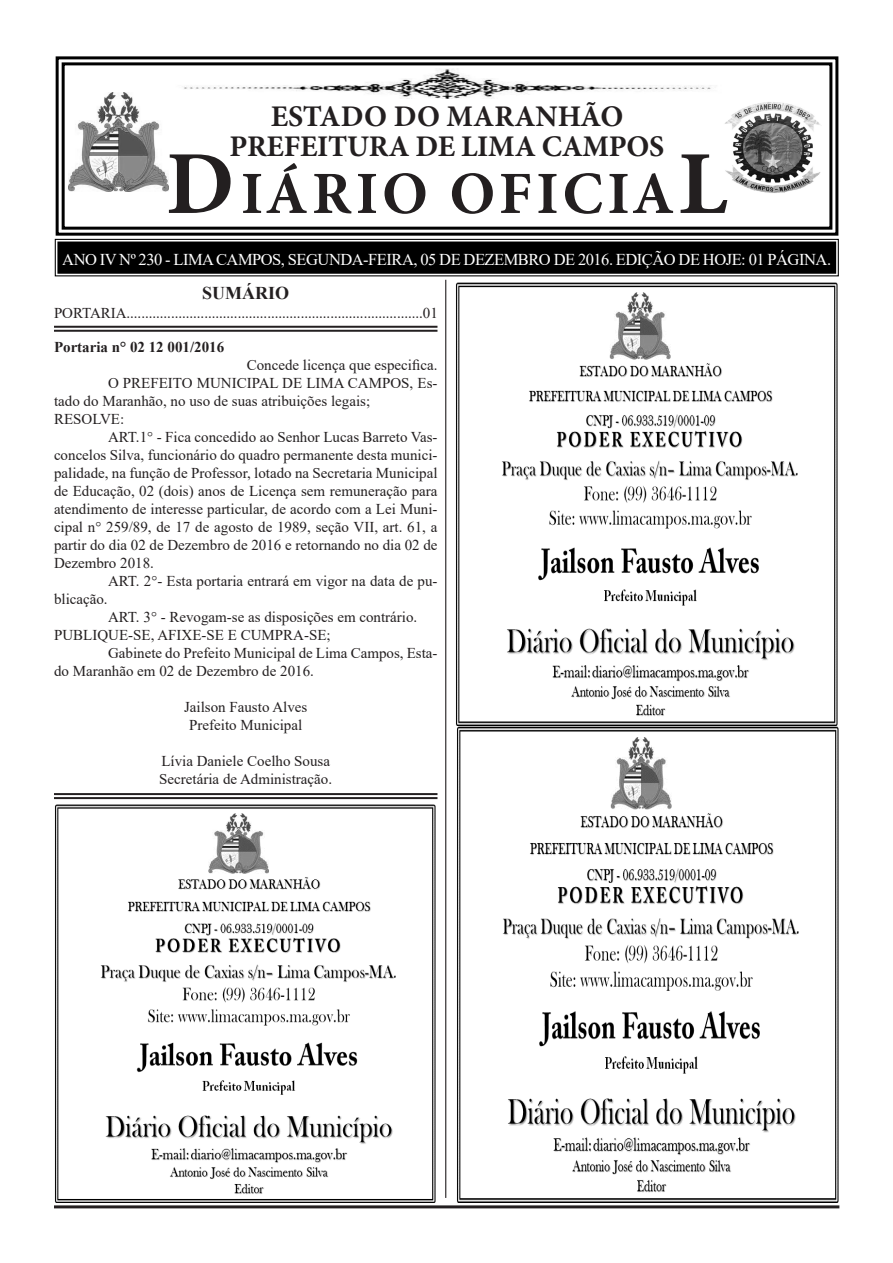
<style>
.page{position:relative;width:893px;height:1263px;background:#fff}
.page>*{position:absolute;margin:0;border:0;box-sizing:border-box;transform-origin:0 0}
.t1{font:700 60px "Minion Pro";letter-spacing:.06em;color:#231f20}
.t2{font:700 30px "Minion Pro";letter-spacing:-.01em;color:#231f20}
.t3{font:700 18px "Times New Roman";color:#231f20}
.t4{font:16.5px "Times New Roman";letter-spacing:-.03em;color:#fff}
.t5{font:15px/18px "Times New Roman";color:#231f20}
.t6{font:700 15px "Times New Roman";color:#231f20}
.s1{font-size:90px}
</style>
<div class="page">
<svg style="left:55px;top:56px;width:784px;height:180px"></svg>
<div style="left:62px;top:62px;width:770px;height:168px;border:3px solid #000"></div>
<svg style="left:54px;top:238px;width:785px;height:39px;background:#242424"></svg>
<div style="left:57px;top:241px;width:779px;height:33px;border:2px solid #000"></div>
<div style="left:61px;top:245px;width:771px;height:25px;border:1px solid #000"></div>
<img style="left:717px;top:97px;width:108px;height:103px">
<hr style="left:54px;top:1205px;width:785px;height:3px;background:#231f20">
<img style="left:68px;top:93px;width:101px;height:98px">
<img style="left:170px;top:69px;width:552px;height:30px">
<hr style="left:54px;top:326px;width:383px;height:2px;background:#231f20">
<hr style="left:54px;top:330px;width:383px;height:2px;background:#231f20">
<hr style="left:445px;top:280px;width:1px;height:918px;background:#231f20">
<hr style="left:54px;top:793px;width:383px;height:2px;background:#231f20">
<hr style="left:54px;top:797px;width:383px;height:2px;background:#231f20">
<img style="left:456px;top:283px;width:382px;height:442px">
<img style="left:457px;top:727px;width:382px;height:475px">
<img style="left:55px;top:804px;width:381px;height:399px">
<p class="t2" style="left:271px;top:95px;width:354px">ESTADO DO MARANHÃO</p>
<p class="t2" style="left:230px;top:125px;width:436px">PREFEITURA DE LIMA CAMPOS</p>
<p class="t1" style="left:166px;top:151px;width:563px"><span class="s1">D</span>IÁRIO OFICIA<span class="s1">L</span></p>
<p class="t4" style="left:62px;top:248px;width:771px">ANO IV Nº 230 - LIMA CAMPOS, SEGUNDA-FEIRA, 05 DE DEZEMBRO DE 2016. EDIÇÃO DE HOJE: 01 PÁGINA.</p>
<p class="t3" style="left:202px;top:280px;width:88px">SUMÁRIO</p>
<p class="t5" style="left:54px;top:303px;width:385px">PORTARIA................................................................................01</p>
<p class="t6" style="left:54px;top:336px;width:172px">Portaria n° 02 12 001/2016</p>
<p class="t5" style="left:247px;top:355px;width:192px">Concede licença que especifica.</p>
<p class="t5" style="left:54px;top:373px;width:385px;text-indent:54px">O PREFEITO MUNICIPAL DE LIMA CAMPOS, Es&shy;tado do Maranhão, no uso de suas atribuições legais;</p>
<p class="t5" style="left:54px;top:409px;width:72px">RESOLVE:</p>
<p class="t5" style="left:54px;top:427px;width:385px;text-align:justify;text-indent:54px">ART.1° - Fica concedido ao Senhor Lucas Barreto Vas&shy;concelos Silva, funcionário do quadro permanente desta munici&shy;palidade, na função de Professor, lotado na Secretaria Municipal de Educação, 02 (dois) anos de Licença sem remuneração para atendimento de interesse particular, de acordo com a Lei Muni&shy;cipal n° 259/89, de 17 de agosto de 1989, seção VII, art. 61, a partir do dia 02 de Dezembro de 2016 e retornando no dia 02 de Dezembro 2018.</p>
<p class="t5" style="left:108px;top:571px;width:331px">ART. 2°- Esta portaria entrará em vigor na data de pu-</p>
<p class="t5" style="left:54px;top:589px;width:55px">blicação.</p>
<p class="t5" style="left:108px;top:607px;width:311px">ART. 3° - Revogam-se as disposições em contrário.</p>
<p class="t5" style="left:54px;top:625px;width:278px">PUBLIQUE-SE, AFIXE-SE E CUMPRA-SE;</p>
<p class="t5" style="left:54px;top:643px;width:385px;text-indent:54px">Gabinete do Prefeito Municipal de Lima Campos, Esta&shy;do Maranhão em 02 de Dezembro de 2016.</p>
<p class="t5" style="left:184px;top:697px;width:125px">Jailson Fausto Alves</p>
<p class="t5" style="left:189px;top:715px;width:114px">Prefeito Municipal</p>
<p class="t5" style="left:161px;top:751px;width:170px">Lívia Daniele Coelho Sousa</p>
<p class="t5" style="left:159px;top:769px;width:174px">Secretária de Administração.</p>
</div>
